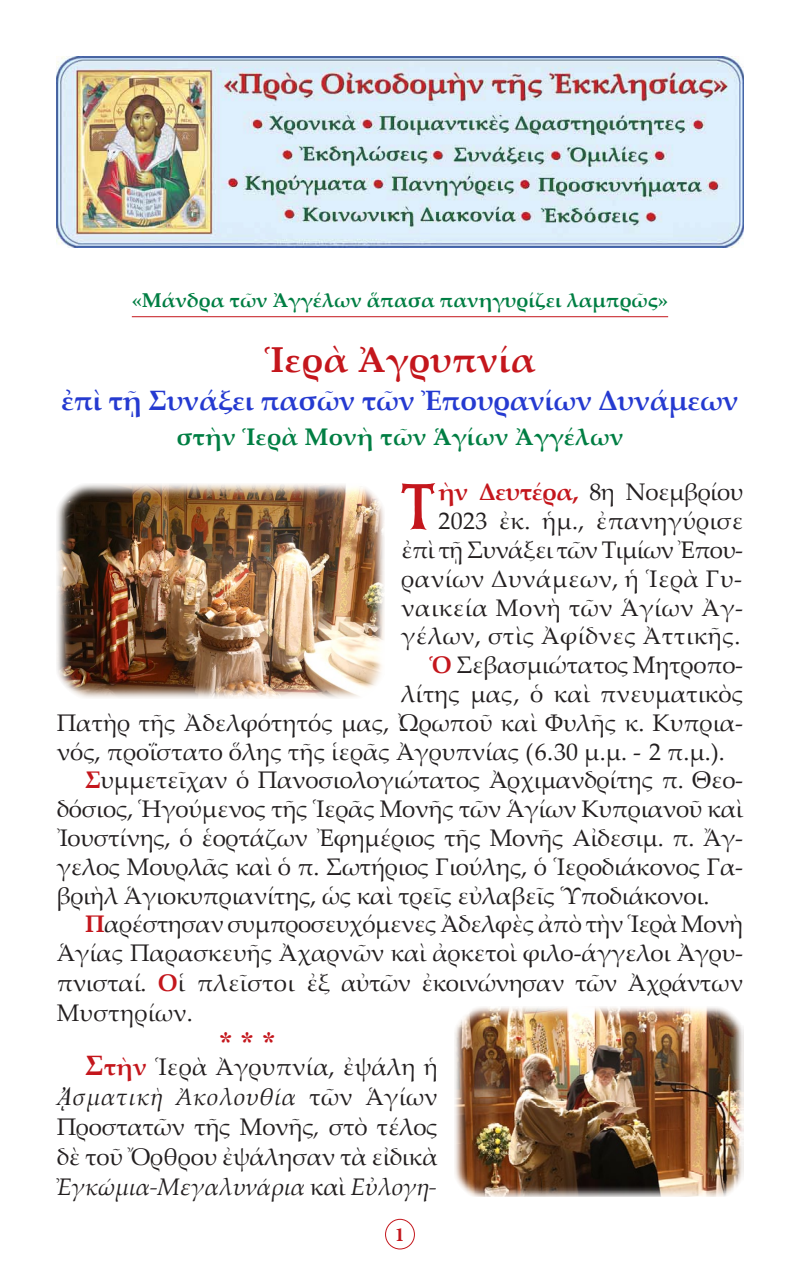
<style>
.page{position:relative;width:800px;height:1270px;background:#fff}
.page>*{position:absolute;margin:0;border:0;box-sizing:border-box;transform-origin:0 0}
.t1{font:65px "BYZIMAK";color:#c4161c}
.t2{font:700 36px "Palatino Linotype";letter-spacing:.01em;color:#c4161c}
.t3{font:700 28px "Palatino Linotype";letter-spacing:-.01em;color:#253ad0}
.t4{font:28px "CTOS New Times Bold Test 1";color:#c4161c}
.t5{font:24px/28.8px "Palatino Linotype";letter-spacing:-.01em;color:#231f20;text-align:justify}
.t6{font:24px/28.8px "Palatino Linotype";letter-spacing:.02em;color:#231f20}
.t7{font:24px "Palatino Linotype";letter-spacing:.01em;color:#231f20}
.t8{font:700 24px "Palatino Linotype";letter-spacing:.01em;color:#007e43}
.t9{font:24px "Palatino Linotype";letter-spacing:-.03em;color:#231f20}
.t10{font:700 20px "Palatino Linotype";color:#007e43}
.t11{font:700 20px "Minion Pro";color:#c4161c}
.s1{font-weight:700;color:#c4161c}
.s2{font-weight:700;font-size:28px;color:#c4161c}
.s3{font-family:"Times New Roman";font-style:italic;font-size:26px}
.s4{font-style:italic}
</style>
<div class="page">
<div style="left:385px;top:1219px;width:30px;height:30px;border:1px solid #c4161c;border-radius:50%"></div>
<hr style="left:132px;top:316px;width:536px;height:1px;background:#c4161c">
<img style="left:57px;top:57px;width:687px;height:190px">
<img style="left:57px;top:484px;width:327px;height:214px">
<img style="left:455px;top:1007px;width:288px;height:189px">
<p class="t10" style="left:132px;top:286px;width:538px">«Μάνδρα τῶν Ἀγγέλων ἅπασα πανηγυρίζει λαμπρῶς»</p>
<p class="t2" style="left:265px;top:334px;width:272px">Ἱερὰ Ἀγρυπνία</p>
<p class="t3" style="left:61px;top:381px;width:679px">ἐπὶ τῇ Συνάξει πασῶν τῶν Ἐπουρανίων Δυνάμεων</p>
<p class="t8" style="left:176px;top:420px;width:449px">στὴν Ἱερὰ Μονὴ τῶν Ἁγίων Ἀγγέλων</p>
<p class="t1" style="left:399px;top:468px;width:40px">T</p>
<p class="t5" style="left:439px;top:477px;width:306px"><span class="s1">ὴν Δευτέρα,</span> 8η Νοεμβρίου</p>
<p class="t7" style="left:439px;top:504px;width:306px">2023 ἐκ. ἡμ., ἐπανηγύρισε</p>
<p class="t9" style="left:401px;top:533px;width:343px">ἐπὶ τῇ Συνάξει τῶν Τιμίων Ἐπου-</p>
<p class="t6" style="left:401px;top:563px;width:342px">ρανίων Δυνάμεων, ἡ Ἱερὰ Γυ-</p>
<p class="t6" style="left:401px;top:592px;width:343px">ναικεία Μονὴ τῶν Ἁγίων Ἀγ&shy;γέλων, στὶς Ἀφίδνες Ἀττικῆς.</p>
<p class="t5" style="left:430px;top:650px;width:315px"><span class="s1">Ὁ</span> Σεβασμιώτατος Μητροπο-</p>
<p class="t5" style="left:57px;top:678px;width:688px;text-indent:345px">λίτης μας, ὁ καὶ πνευματικὸς Πατὴρ τῆς Ἀδελφότητός μας, Ὠρωποῦ καὶ Φυλῆς κ. Κυπρια&shy;νός, προΐστατο ὅλης τῆς ἱερᾶς Ἀγρυπνίας (6.30 μ.μ. - 2 π.μ.).</p>
<p class="t5" style="left:57px;top:765px;width:688px;text-indent:28px"><span class="s1">Σ</span>υμμετεῖχαν ὁ Πανοσιολογιώτατος Ἀρχιμανδρίτης π. Θεο&shy;δόσιος, Ἡγούμενος τῆς Ἱερᾶς Μονῆς τῶν Ἁγίων Κυπριανοῦ καὶ Ἰουστίνης, ὁ ἑορτάζων Ἐφημέριος τῆς Μονῆς Αἰδεσιμ. π. Ἄγ&shy;γελος Μουρλᾶς καὶ ὁ π. Σωτήριος Γιούλης, ὁ Ἱεροδιάκονος Γα&shy;βριὴλ Ἁγιοκυπριανίτης, ὡς καὶ τρεῖς εὐλαβεῖς Ὑποδιάκονοι.</p>
<p class="t5" style="left:57px;top:908px;width:688px;line-height:29.6px;text-indent:28px"><span class="s1">Π</span>αρέστησαν συμπροσευχόμενες Ἀδελφὲς ἀπὸ τὴν Ἱερὰ Μονὴ Ἁγίας Παρασκευῆς Ἀχαρνῶν καὶ ἀρκετοὶ φιλο-άγγελοι Ἀγρυ&shy;πνισταί. <span class="s1">Ο</span>ἱ πλεῖστοι ἐξ αὐτῶν ἐκοινώνησαν τῶν Ἀχράντων Μυστηρίων.</p>
<p class="t4" style="left:219px;top:1026px;width:59px">* * *</p>
<p class="t7" style="left:85px;top:1050px;width:354px"><span class="s2">Σ</span><span class="s1">τὴν</span> Ἱερὰ Ἀγρυπνία, ἐψάλη ἡ</p>
<p class="t5" style="left:57px;top:1081px;width:383px;line-height:30px"><span class="s3">ᾈ</span><span class="s4">σματικὴ Ἀκολουθία</span> τῶν Ἁγίων Προστατῶν τῆς Μονῆς<span class="s4">,</span> στὸ τέλος δὲ τοῦ Ὄρθρου ἐψάλησαν τὰ εἰδικὰ <span class="s4">Ἐγκώμια-Μεγαλυνάρια</span> καὶ <span class="s4">Εὐλογη-</span></p>
<p class="t11" style="left:395px;top:1220px;width:11px">1</p>
</div>
